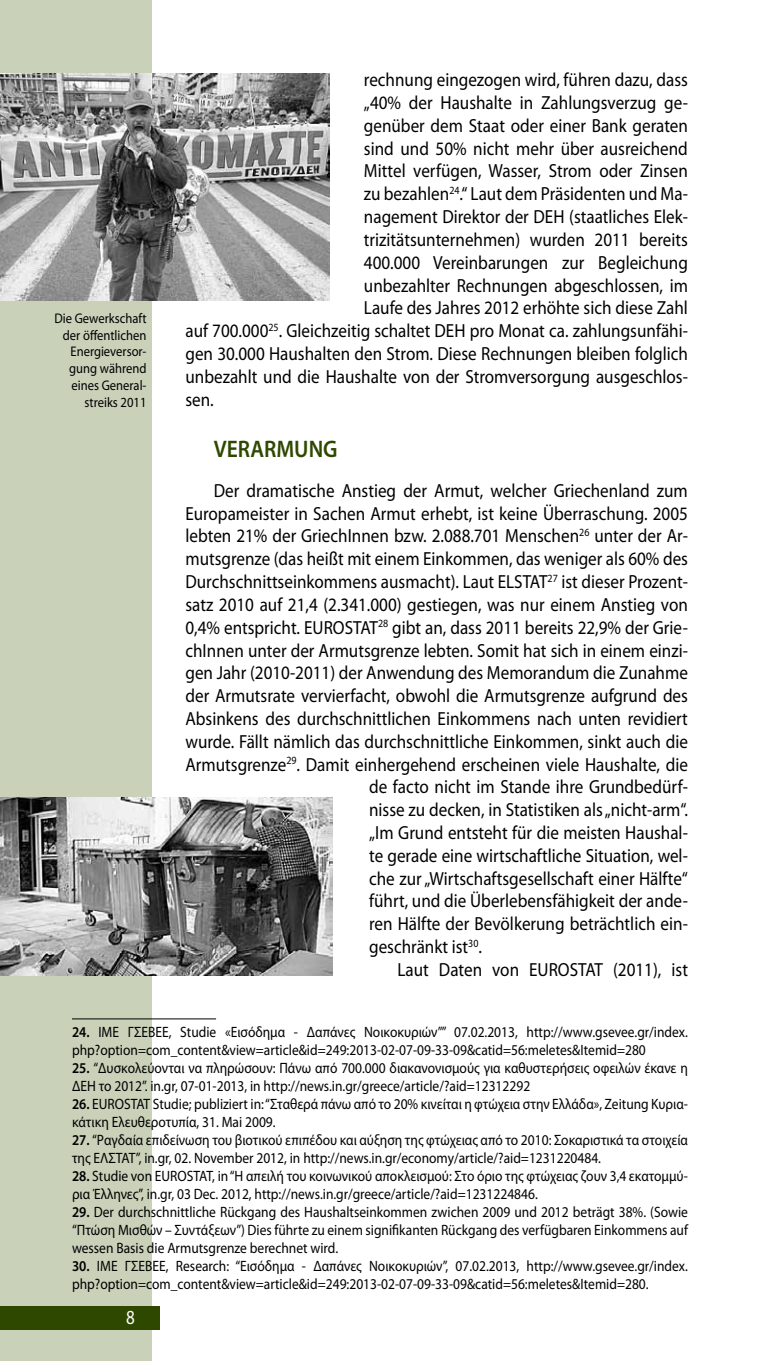
<style>
.page{position:relative;width:760px;height:1361px;background:#fff}
.page>*{position:absolute;margin:0;border:0;box-sizing:border-box;transform-origin:0 0}
.t1{font:600 24px "Myriad Pro";color:#2f4800;scale:.9 1}
.t2{font:20px "Myriad Pro";color:#fff;scale:.85 1}
.t3{font:19px "Myriad Pro";color:#000;scale:.9 1}
.t4{font:15px/18px "Myriad Pro";color:#000;scale:.9 1}
.t5{font:14px/16.8px "Myriad Pro";color:#000;text-align:right;scale:.9 1}
.s1{font-weight:600}
</style>
<div class="page">
<div style="left:0;top:0;width:151px;height:1361px;background:#c9d1b9"></div>
<hr style="left:72px;top:1018px;width:144px;height:1px;background:#000">
<img style="left:0;top:797px;width:333px;height:178px">
<img style="left:0;top:74px;width:330px;height:226px">
<div style="left:0;top:1306px;width:159px;height:23px;background:#2f4800"></div>
<p class="t5" style="left:54px;top:309px;width:104px">Die Gewerkschaft der öffentlichen<br>Energieversor&shy;gung während eines General&shy;streiks 2011</p>
<p class="t3" style="left:364px;top:68px;width:361px">rechnung eingezogen wird, führen dazu, dass</p>
<p class="t3" style="left:364px;top:91px;width:361px">„40% der Haushalte in Zahlungsverzug ge-</p>
<p class="t3" style="left:364px;top:114px;width:361px">genüber dem Staat oder einer Bank geraten</p>
<p class="t3" style="left:364px;top:137px;width:361px">sind und 50% nicht mehr über ausreichend</p>
<p class="t3" style="left:364px;top:159px;width:361px">Mittel verfügen, Wasser, Strom oder Zinsen</p>
<p class="t3" style="left:364px;top:182px;width:361px">zu bezahlen<sup>24</sup>.“ Laut dem Präsidenten und Ma-</p>
<p class="t3" style="left:364px;top:205px;width:361px">nagement Direktor der DEH (staatliches Elek-</p>
<p class="t3" style="left:364px;top:228px;width:361px">trizitätsunternehmen) wurden 2011 bereits</p>
<p class="t3" style="left:364px;top:251px;width:361px">400.000 Vereinbarungen zur Begleichung</p>
<p class="t3" style="left:364px;top:273px;width:361px">unbezahlter Rechnungen abgeschlossen, im</p>
<p class="t3" style="left:364px;top:296px;width:361px">Laufe des Jahres 2012 erhöhte sich diese Zahl</p>
<p class="t3" style="left:185px;top:319px;width:560px">auf 700.000<sup>25</sup>. Gleichzeitig schaltet DEH pro Monat ca. zahlungsunfähi-</p>
<p class="t3" style="left:185px;top:342px;width:560px">gen 30.000 Haushalten den Strom. Diese Rechnungen bleiben folglich</p>
<p class="t3" style="left:185px;top:365px;width:560px">unbezahlt und die Haushalte von der Stromversorgung ausgeschlos-</p>
<p class="t3" style="left:185px;top:387px;width:33px">sen.</p>
<p class="t1" style="left:214px;top:434px;width:139px">VERARMUNG</p>
<p class="t3" style="left:214px;top:479px;width:528px">Der dramatische Anstieg der Armut, welcher Griechenland zum</p>
<p class="t3" style="left:185px;top:501px;width:560px">Europameister in Sachen Armut erhebt, ist keine Überraschung. 2005</p>
<p class="t3" style="left:185px;top:524px;width:560px">lebten 21% der GriechInnen bzw. 2.088.701 Menschen<sup>26</sup> unter der Ar-</p>
<p class="t3" style="left:185px;top:547px;width:560px">mutsgrenze (das heißt mit einem Einkommen, das weniger als 60% des</p>
<p class="t3" style="left:185px;top:570px;width:560px">Durchschnittseinkommens ausmacht). Laut ELSTAT<sup>27</sup> ist dieser Prozent-</p>
<p class="t3" style="left:185px;top:593px;width:560px">satz 2010 auf 21,4 (2.341.000) gestiegen, was nur einem Anstieg von</p>
<p class="t3" style="left:185px;top:615px;width:560px">0,4% entspricht. EUROSTAT<sup>28</sup> gibt an, dass 2011 bereits 22,9% der Grie-</p>
<p class="t3" style="left:185px;top:638px;width:560px">chInnen unter der Armutsgrenze lebten. Somit hat sich in einem einzi-</p>
<p class="t3" style="left:185px;top:661px;width:560px">gen Jahr (2010-2011) der Anwendung des Memorandum die Zunahme</p>
<p class="t3" style="left:185px;top:684px;width:560px">der Armutsrate vervierfacht, obwohl die Armutsgrenze aufgrund des</p>
<p class="t3" style="left:185px;top:707px;width:560px">Absinkens des durchschnittlichen Einkommens nach unten revidiert</p>
<p class="t3" style="left:185px;top:729px;width:560px">wurde. Fällt nämlich das durchschnittliche Einkommen, sinkt auch die</p>
<p class="t3" style="left:185px;top:752px;width:560px">Armutsgrenze<sup>29</sup>. Damit einhergehend erscheinen viele Haushalte, die</p>
<p class="t3" style="left:369px;top:775px;width:356px">de facto nicht im Stande ihre Grundbedürf-</p>
<p class="t3" style="left:369px;top:798px;width:356px">nisse zu decken, in Statistiken als „nicht-arm“.</p>
<p class="t3" style="left:369px;top:821px;width:356px">„Im Grund entsteht für die meisten Haushal-</p>
<p class="t3" style="left:369px;top:843px;width:356px">te gerade eine wirtschaftliche Situation, wel-</p>
<p class="t3" style="left:369px;top:866px;width:356px">che zur „Wirtschaftsgesellschaft einer Hälfte“</p>
<p class="t3" style="left:369px;top:889px;width:356px">führt, und die Überlebensfähigkeit der ande-</p>
<p class="t3" style="left:369px;top:912px;width:356px">ren Hälfte der Bevölkerung beträchtlich ein-</p>
<p class="t3" style="left:369px;top:935px;width:127px">geschränkt ist<sup>30</sup>.</p>
<p class="t3" style="left:397px;top:957px;width:324px">Laut Daten von EUROSTAT (2011), ist</p>
<p class="t4" style="left:72px;top:1022px;width:686px"><span class="s1">24.</span> ΙΜΕ ΓΣΕΒΕΕ, Studie «Εισόδημα - Δαπάνες Νοικοκυριών”” 07.02.2013, http://www.gsevee.gr/index. php?option=com_content&amp;view=article&amp;id=249:2013-02-07-09-33-09&amp;catid=56:meletes&amp;Itemid=280</p>
<p class="t4" style="left:72px;top:1058px;width:686px"><span class="s1">25.</span> “Δυσκολεύονται να πληρώσουν: Πάνω από 700.000 διακανονισμούς για καθυστερήσεις οφειλών έκανε η<br>ΔΕΗ το 2012”. in.gr, 07-01-2013, in http://news.in.gr/greece/article/?aid=12312292</p>
<p class="t4" style="left:72px;top:1094px;width:686px"><span class="s1">26.</span> EUROSTAT Studie; publiziert in: “Σταθερά πάνω από το 20% κινείται η φτώχεια στην Ελλάδα», Zeitung Κυρια&shy;κάτικη Ελευθεροτυπία, 31. Mai 2009.</p>
<p class="t4" style="left:72px;top:1130px;width:686px"><span class="s1">27.</span> “Ραγδαία επιδείνωση του βιοτικού επιπέδου και αύξηση της φτώχειας από το 2010: Σοκαριστικά τα στοιχεία της ΕΛΣΤΑΤ”, in.gr, 02. November 2012, in http://news.in.gr/economy/article/?aid=1231220484.</p>
<p class="t4" style="left:72px;top:1166px;width:686px"><span class="s1">28.</span> Studie von EUROSTAT, in “Η απειλή του κοινωνικού αποκλεισμού: Στο όριο της φτώχειας ζουν 3,4 εκατομμύ&shy;ρια Έλληνες”, in.gr, 03 Dec. 2012, http://news.in.gr/greece/article/?aid=1231224846.</p>
<p class="t4" style="left:72px;top:1202px;width:686px;text-align:justify"><span class="s1">29.</span> Der durchschnittliche Rückgang des Haushaltseinkommen zwichen 2009 und 2012 beträgt 38%. (Sowie “Πτώση Μισθών – Συντάξεων”) Dies führte zu einem signifikanten Rückgang des verfügbaren Einkommens auf wessen Basis die Armutsgrenze berechnet wird.</p>
<p class="t4" style="left:72px;top:1256px;width:686px"><span class="s1">30.</span> IΜΕ ΓΣΕΒΕΕ, Research: “Εισόδημα - Δαπάνες Νοικοκυριών”, 07.02.2013, http://www.gsevee.gr/index. php?option=com_content&amp;view=article&amp;id=249:2013-02-07-09-33-09&amp;catid=56:meletes&amp;Itemid=280.</p>
<p class="t2" style="left:126px;top:1304px;width:12px">8</p>
</div>
